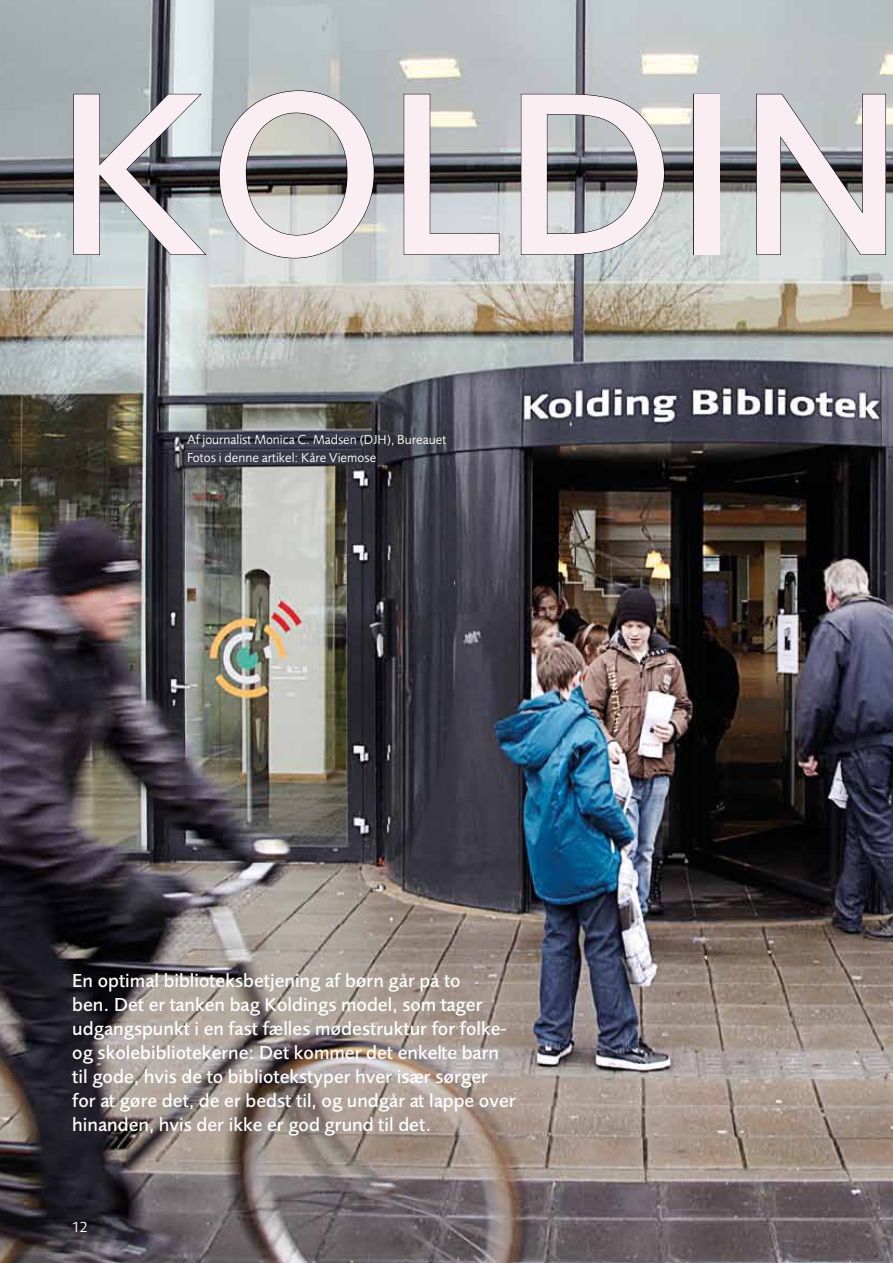
<style>
.page{position:relative;width:893px;height:1263px;background:#fff}
.page>*{position:absolute;margin:0;border:0;box-sizing:border-box;transform-origin:0 0}
.t1{font:500 240px "Foundry Sans";color:#fbeef2}
.t2{font:500 19.5px/24px "Foundry Sans";color:#fff}
.t3{font:15px "Foundry Sans";color:#fff}
.t4{font:13.5px/18.8px "Foundry Sans";color:#fff}
</style>
<div class="page">
<img style="left:0;top:0;width:893px;height:1263px">
<svg style="left:73px;top:93px;width:134px;height:163px;background:#8d9396"></svg>
<svg style="left:219px;top:90px;width:156px;height:169px;background:#a4a6a5"></svg>
<svg style="left:403px;top:93px;width:97px;height:162px;background:#a4a7a8"></svg>
<svg style="left:520px;top:93px;width:145px;height:162px;background:#a1a4a6"></svg>
<div style="left:693px;top:94px;width:27px;height:161px;border:1px solid #000"></div>
<svg style="left:756px;top:93px;width:130px;height:162px;background:#a3a7a7"></svg>
<h1 class="t1" style="left:55px;top:35px;width:142px">KOLDIN</h1>
<p class="t4" style="left:187px;top:430px;width:261px">Af journalist Monica C. Madsen (DJH), Bureauet<br>Fotos i denne artikel: Kåre Viemose</p>
<p class="t2" style="left:72px;top:969px;width:445px">En optimal biblioteksbetjening af børn går på to<br>ben. Det er tanken bag Koldings model, som tager udgangspunkt i en fast fælles mødestruktur for folke&shy;og skolebibliotekerne: Det kommer det enkelte barn til gode, hvis de to bibliotekstyper hver især sørger for at gøre det, de er bedst til, og undgår at lappe over hinanden, hvis der ikke er god grund til det.</p>
<p class="t3" style="left:72px;top:1218px;width:17px">12</p>
</div>
